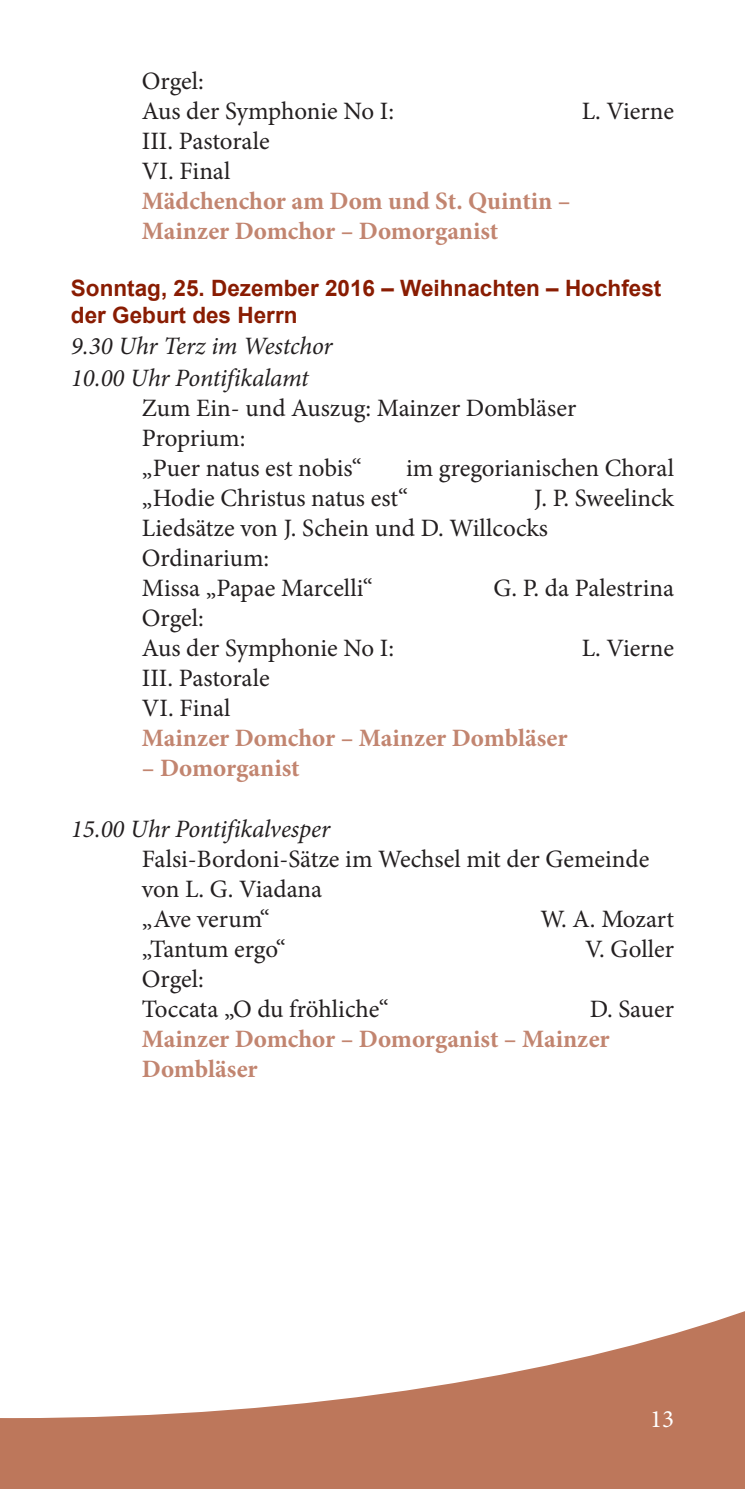
<style>
.page{position:relative;width:745px;height:1489px;background:#fff}
.page>*{position:absolute;margin:0;border:0;box-sizing:border-box;transform-origin:0 0}
.t1{font:25px/30px "Minion Pro";color:#231f20}
.t2{font:700 25px/30px "Minion Pro";color:#c28570}
.t3{font:italic 25px/31.2px "Minion Pro";letter-spacing:-.01em;color:#231f20}
.t4{font:25px "Minion Pro";color:#fff}
.t5{font:700 22.5px/27px "Arial";color:#891c02}
</style>
<div class="page">
<div style="left:0;top:1240px;width:744px;height:248px;background:#bd775b"></div>
<svg style="left:0;top:1240px;width:744px;height:177px;fill:#fff"></svg>
<p class="t1" style="left:142px;top:66px;width:253px">Orgel:<br>Aus der Symphonie No I:</p>
<p class="t1" style="left:581px;top:96px;width:94px">L. Vierne</p>
<p class="t1" style="left:142px;top:126px;width:129px">III. Pastorale<br>VI. Final</p>
<p class="t2" style="left:142px;top:186px;width:430px">Mädchenchor am Dom und St. Quintin –<br>Mainzer Domchor – Domorganist</p>
<p class="t5" style="left:71px;top:275px;width:591px">Sonntag, 25. Dezember 2016 – Weihnachten – Hochfest der Geburt des Herrn</p>
<p class="t3" style="left:71px;top:331px;width:263px">9.30 Uhr Terz im Westchor<br>10.00 Uhr Pontifikalamt</p>
<p class="t1" style="left:142px;top:393px;width:435px">Zum Ein- und Auszug: Mainzer Dombläser<br>Proprium:<br>„Puer natus est nobis“</p>
<p class="t1" style="left:142px;top:453px;width:533px;text-indent:264px">im gregorianischen Choral „Hodie Christus natus est“</p>
<p class="t1" style="left:142px;top:483px;width:533px;text-indent:392px">J. P. Sweelinck<br>Liedsätze von J. Schein und D. Willcocks<br>Ordinarium:<br>Missa „Papae Marcelli“</p>
<p class="t1" style="left:493px;top:573px;width:182px">G. P. da Palestrina</p>
<p class="t1" style="left:142px;top:603px;width:253px">Orgel:<br>Aus der Symphonie No I:</p>
<p class="t1" style="left:581px;top:633px;width:94px">L. Vierne</p>
<p class="t1" style="left:142px;top:663px;width:129px">III. Pastorale<br>VI. Final</p>
<p class="t2" style="left:142px;top:722px;width:427px">Mainzer Domchor – Mainzer Dombläser</p>
<p class="t2" style="left:142px;top:752px;width:159px">– Domorganist</p>
<p class="t3" style="left:71px;top:813px;width:261px">15.00 Uhr Pontifikalvesper</p>
<p class="t1" style="left:142px;top:844px;width:508px">Falsi-Bordoni-Sätze im Wechsel mit der Gemeinde von L. G. Viadana<br>„Ave verum“</p>
<p class="t1" style="left:540px;top:904px;width:135px">W. A. Mozart</p>
<p class="t1" style="left:142px;top:934px;width:145px">„Tantum ergo“</p>
<p class="t1" style="left:585px;top:934px;width:90px">V. Goller</p>
<p class="t1" style="left:142px;top:964px;width:248px">Orgel:<br>Toccata „O du fröhliche“</p>
<p class="t1" style="left:589px;top:994px;width:86px">D. Sauer</p>
<p class="t2" style="left:142px;top:1023px;width:469px">Mainzer Domchor – Domorganist – Mainzer<br>Dombläser</p>
<p class="t4" style="left:649px;top:1402px;width:26px">13</p>
</div>
